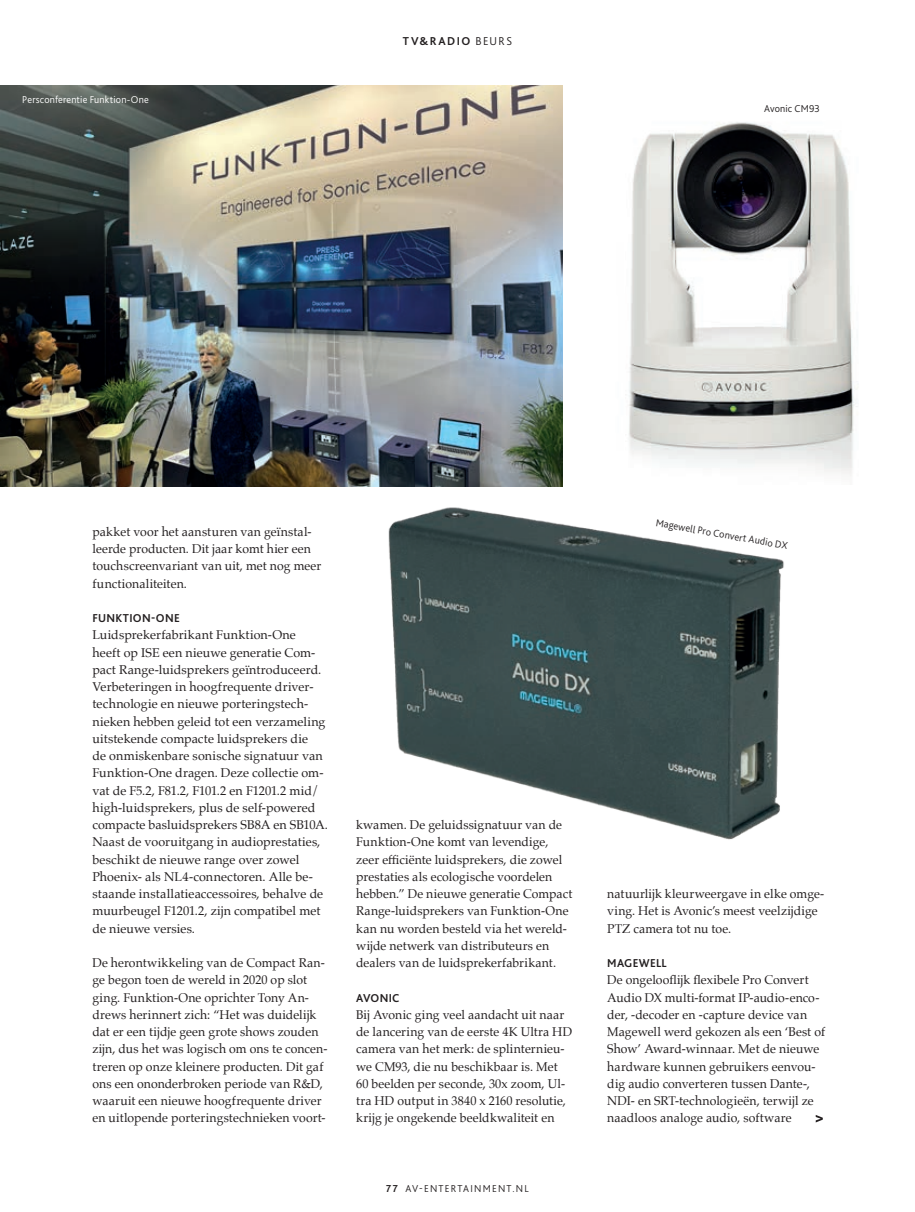
<style>
.page{position:relative;width:915px;height:1212px;background:#fff}
.page>*{position:absolute;margin:0;border:0;box-sizing:border-box;transform-origin:0 0}
.t1{font:12.75px/17.2px "Palatino";letter-spacing:.005em;color:#231f20;scale:.96 1}
.t2{font:12.75px/17.2px "Palatino";letter-spacing:.005em;color:#231f20}
.t3{font:700 12px "Bliss 2";letter-spacing:.025em;color:#231f20;scale:.96 1}
.t4{font:700 12px "Bliss 2";letter-spacing:.025em;color:#231f20}
.t5{font:300 10.5px "Bliss 2";letter-spacing:.015em;color:#fff}
.t6{font:300 10.5px "Bliss 2";letter-spacing:.105em;color:#231f20}
.t7{font:300 10.5px "Bliss 2";letter-spacing:.125em;color:#231f20}
.t8{font:300 10.5px "Bliss 2";letter-spacing:.015em;color:#231f20}
.s1{font-weight:300}
.s2{font-weight:700}
</style>
<div class="page">
<img style="left:0;top:85px;width:562px;height:401px">
<img style="left:629px;top:122px;width:229px;height:354px">
<img style="left:357px;top:477px;width:427px;height:363px">
<svg style="left:815px;top:1115px;width:7px;height:7px"></svg>
<p class="t5" style="left:22px;top:93px;width:128px">Persconferentie Funktion-One</p>
<p class="t4" style="left:403px;top:33px;width:111px">TV&amp;RADIO <span class="s1">BEURS</span></p>
<p class="t8" style="left:763px;top:102px;width:57px">Avonic CM93</p>
<p class="t1" style="left:92px;top:523px;width:240px">pakket voor het aansturen van geïnstal&shy;leerde producten. Dit jaar komt hier een touchscreenvariant van uit, met nog meer functionaliteiten.</p>
<p class="t3" style="left:92px;top:611px;width:92px">FUNKTION-ONE</p>
<p class="t2" style="left:92px;top:626px;width:237px">Luidsprekerfabrikant Funktion-One<br>heeft op ISE een nieuwe generatie Com&shy;pact Range-luidsprekers geïntroduceerd.<br>Verbeteringen in hoogfrequente driver&shy;technologie en nieuwe porteringstech&shy;nieken hebben geleid tot een verzameling uitstekende compacte luidsprekers die<br>de onmiskenbare sonische signatuur van Funktion-One dragen. Deze collectie om&shy;vat de F5.2, F81.2, F101.2 en F1201.2 mid/ high-luidsprekers, plus de self-powered compacte basluidsprekers SB8A en SB10A.<br>Naast de vooruitgang in audioprestaties, beschikt de nieuwe range over zowel Phoenix- als NL4-connectoren. Alle be&shy;staande installatieaccessoires, behalve de muurbeugel F1201.2, zijn compatibel met de nieuwe versies.</p>
<p class="t1" style="left:92px;top:954px;width:246px">De herontwikkeling van de Compact Ran&shy;ge begon toen de wereld in 2020 op slot ging. Funktion-One oprichter Tony An&shy;drews herinnert zich: “Het was duidelijk dat er een tijdje geen grote shows zouden zijn, dus het was logisch om ons te concen&shy;treren op onze kleinere producten. Dit gaf ons een ononderbroken periode van R&amp;D, waaruit een nieuwe hoogfrequente driver en uitlopende porteringstechnieken voort-</p>
<p class="t1" style="left:356px;top:816px;width:227px">kwamen. De geluidssignatuur van de Funktion-One komt van levendige, zeer efficiënte luidsprekers, die zowel prestaties als ecologische voordelen hebben.” De nieuwe generatie Compact Range-luidsprekers van Funktion-One kan nu worden besteld via het wereld&shy;wijde netwerk van distributeurs en dealers van de luidsprekerfabrikant.</p>
<p class="t3" style="left:356px;top:990px;width:46px">AVONIC</p>
<p class="t1" style="left:356px;top:1006px;width:226px">Bij Avonic ging veel aandacht uit naar de lancering van de eerste 4K Ultra HD camera van het merk: de splinternieu&shy;we CM93, die nu beschikbaar is. Met 60 beelden per seconde, 30x zoom, Ul&shy;tra HD output in 3840 x 2160 resolutie, krijg je ongekende beeldkwaliteit en</p>
<p class="t7" style="left:386px;top:1182px;width:144px"><span class="s2">77</span> AV-ENTERTAINMENT.NL</p>
<p class="t6" style="left:657px;top:516px;width:135px;rotate:10deg">Magewell Pro Convert Audio DX</p>
<p class="t1" style="left:607px;top:885px;width:227px">natuurlijk kleurweergave in elke omge&shy;ving. Het is Avonic’s meest veelzijdige<br>PTZ camera tot nu toe.</p>
<p class="t3" style="left:607px;top:956px;width:63px">MAGEWELL</p>
<p class="t1" style="left:607px;top:971px;width:228px">De ongelooflijk flexibele Pro Convert Audio DX multi-format IP-audio-enco&shy;der, -decoder en -capture device van Magewell werd gekozen als een ‘Best of Show’ Award-winnaar. Met de nieuwe hardware kunnen gebruikers eenvou&shy;dig audio converteren tussen Dante-, NDI- en SRT-technologieën, terwijl ze naadloos analoge audio, software</p>
</div>
